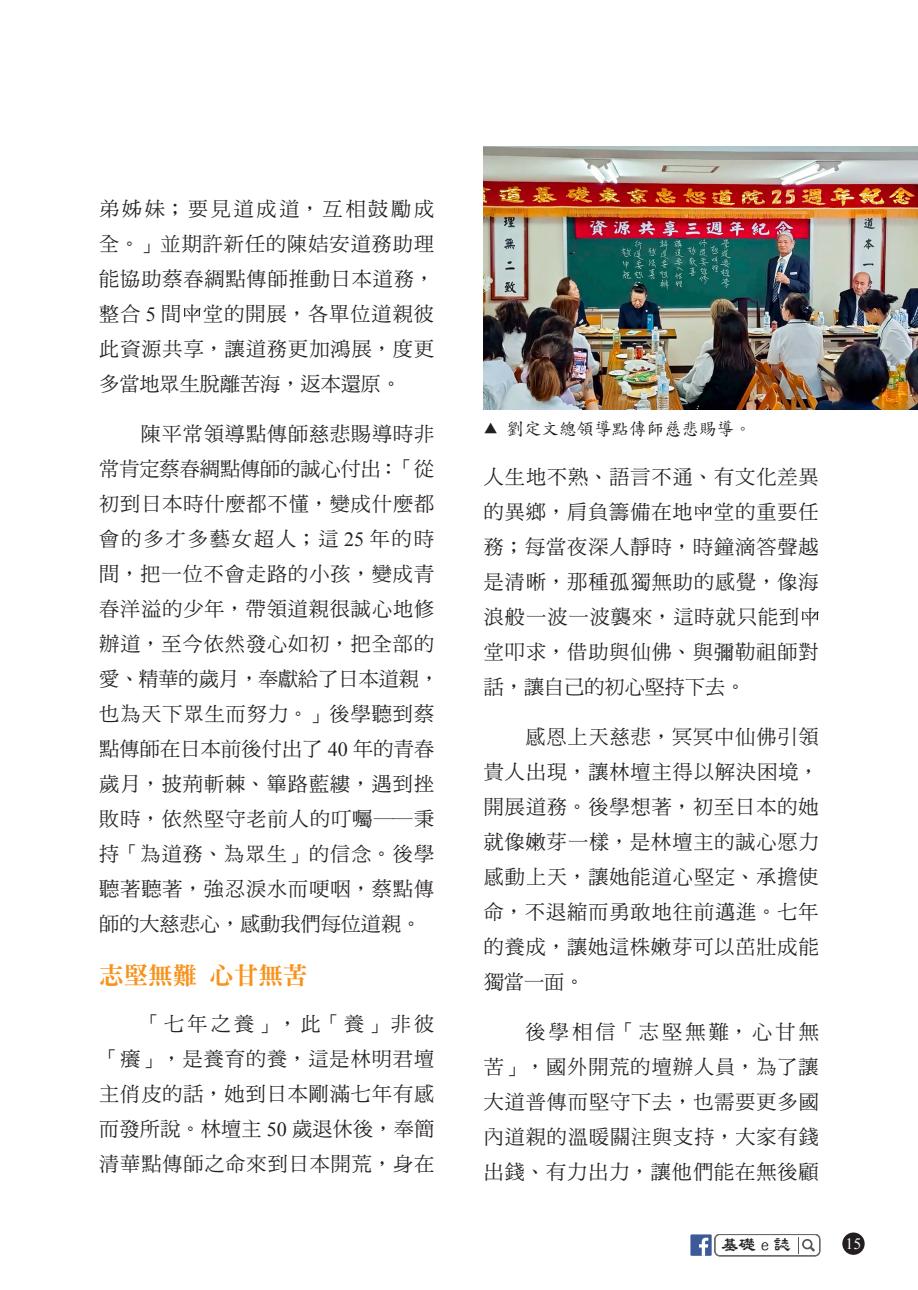
<style>
.page{position:relative;width:918px;height:1290px;background:#fff}
.page>*{position:absolute;margin:0;border:0;box-sizing:border-box;transform-origin:0 0}
._03_內文樣式{font:24.5px "DF Ming Std W9";color:#f7931d}
._03_內文樣式-2{font:20.12px/35px "DF Ming Std W5";letter-spacing:.045em;color:#231f20;text-align:justify}
.照片說明{font:17.5px "DF Kai Shu Std W5";color:#231f20}
.t1{font:700 17.5px "AR Li Shu B5";color:#231f20}
.t2{font:15.75px "Times New Roman";color:#fff}
.s1{font-family:"Times New Roman"}
.s2{font-size:14px}
</style>
<div class="page">
<div style="left:842px;top:1232px;width:22px;height:23px;background:#231f20;border-radius:50%"></div>
<svg style="left:798px;top:1237px;width:17px;height:16px"></svg>
<div style="left:690px;top:1234px;width:21px;height:22px;background:#3c5a99"></div>
<svg style="left:699px;top:1237px;width:9px;height:19px"></svg>
<div style="left:715px;top:1234px;width:105px;height:22px;border:1px solid #57585a;border-radius:5px"></div>
<div style="left:715px;top:1234px;width:104px;height:21px;border:1px solid #57585a;border-radius:5px"></div>
<svg style="left:184px;top:304px;width:17px;height:19px"></svg>
<svg style="left:695px;top:503px;width:17px;height:18px"></svg>
<svg style="left:802px;top:608px;width:17px;height:18px"></svg>
<img style="left:484px;top:146px;width:434px;height:264px">
<p class="_03_內文樣式-2" style="left:99px;top:191px;width:336px">弟姊妹；要見道成道，互相鼓勵成全。」並期許新任的陳姞安道務助理能協助蔡春綢點傳師推動日本道務，整合 <span class="s1">5</span> 間 堂的開展，各單位道親彼此資源共享，讓道務更加鴻展，度更多當地眾生脫離苦海，返本還原。</p>
<p class="_03_內文樣式-2" style="left:99px;top:416px;width:341px;text-align:left;text-indent:42px">陳平常領導點傳師慈悲賜導時非常肯定蔡春綢點傳師的誠心付出：「從初到日本時什麼都不懂，變成什麼都會的多才多藝女超人；這 <span class="s1">25</span> 年的時間，把一位不會走路的小孩，變成青春洋溢的少年，帶領道親很誠心地修辦道，至今依然發心如初，把全部的愛、精華的歲月，奉獻給了日本道親，也為天下眾生而努力。」後學聽到蔡點傳師在日本前後付出了 <span class="s1">40</span> 年的青春歲月，披荊斬棘、篳路藍縷，遇到挫敗時，依然堅守老前人的叮囑──秉持「為道務、為眾生」的信念。後學聽著聽著，強忍淚水而哽咽，蔡點傳師的大慈悲心，感動我們每位道親。</p>
<p class="_03_內文樣式" style="left:99px;top:962px;width:210px">志堅無難 心甘無苦</p>
<p class="_03_內文樣式-2" style="left:99px;top:1005px;width:336px;text-indent:42px">「七年之養」，此「養」非彼「癢」，是養育的養，這是林明君壇主俏皮的話，她到日本剛滿七年有感而發所說。林壇主 <span class="s1">50</span> 歲退休後，奉簡清華點傳師之命來到日本開荒，身在</p>
<p class="照片說明" style="left:484px;top:419px;width:269px"><span class="s2">▲</span> 劉定文總領導點傳師慈悲賜導。</p>
<p class="_03_內文樣式-2" style="left:484px;top:459px;width:336px;text-align:left">人生地不熟、語言不通、有文化差異的異鄉，肩負籌備在地 堂的重要任務；每當夜深人靜時，時鐘滴答聲越是清晰，那種孤獨無助的感覺，像海浪般一波一波襲來，這時就只能到堂叩求，借助與仙佛、與彌勒祖師對話，讓自己的初心堅持下去。</p>
<p class="_03_內文樣式-2" style="left:484px;top:719px;width:336px;text-indent:42px">感恩上天慈悲，冥冥中仙佛引領貴人出現，讓林壇主得以解決困境，開展道務。後學想著，初至日本的她就像嫩芽一樣，是林壇主的誠心愿力感動上天，讓她能道心堅定、承擔使命，不退縮而勇敢地往前邁進。七年的養成，讓她這株嫩芽可以茁壯成能獨當一面。</p>
<p class="_03_內文樣式-2" style="left:484px;top:1014px;width:336px;text-indent:42px">後學相信「志堅無難，心甘無苦」，國外開荒的壇辦人員，為了讓大道普傳而堅守下去，也需要更多國內道親的溫暖關注與支持，大家有錢出錢、有力出力，讓他們能在無後顧</p>
<p class="t1" style="left:721px;top:1236px;width:71px">基礎e誌</p>
<p class="t2" style="left:845px;top:1232px;width:17px">15</p>
</div>
